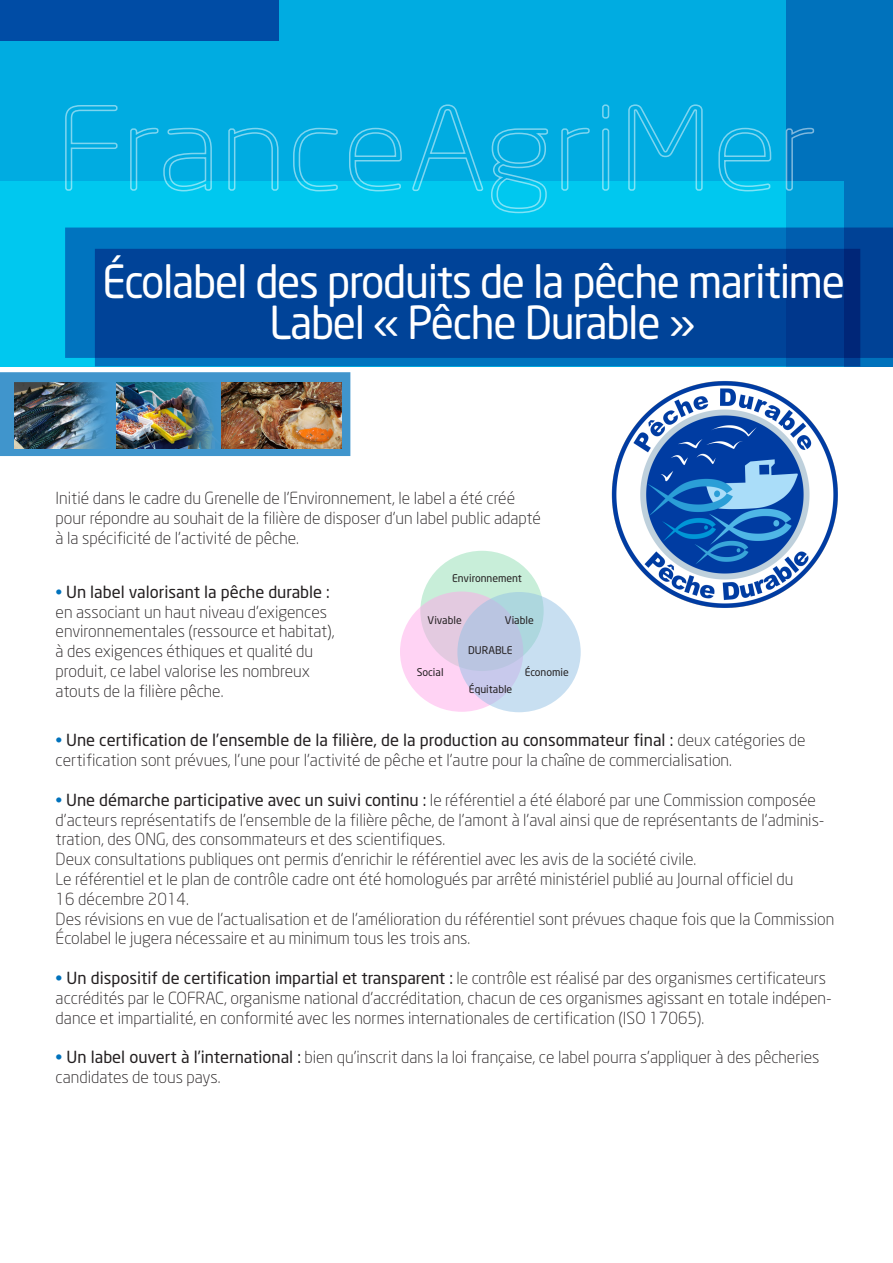
<style>
.page{position:relative;width:893px;height:1263px;background:#fff}
.page>*{position:absolute;margin:0;border:0;box-sizing:border-box;transform-origin:0 0}
.t1{font:45px "Neo Sans";letter-spacing:-.03em;color:#fff;scale:.95 1}
.t2{font:300 16.5px/19.8px "Neo Sans";color:#231f20}
.t3{font:10.5px "Neo Sans";color:#231f20}
.s1{color:#0072bc}
.s2{font-weight:400}
.s3{font-weight:400;color:#0072bc}
</style>
<div class="page">
<div style="left:0;top:0;width:786px;height:366px;background:#00ace1"></div>
<div style="left:786px;top:0;width:107px;height:366px;background:#0072bc"></div>
<svg style="left:0;top:181px;width:843px;height:185px;background:#00c4ec"></svg>
<svg style="left:65px;top:228px;width:828px;height:130px;background:#0069b6"></svg>
<svg style="left:95px;top:249px;width:765px;height:117px;background:#049"></svg>
<div style="left:0;top:0;width:279px;height:41px;background:#004ca5"></div>
<svg style="left:64px;top:104px;width:751px;height:110px"></svg>
<svg style="left:0;top:372px;width:350px;height:84px;background:#4491c3"></svg>
<img style="left:226px;top:383px;width:115px;height:65px">
<img style="left:117px;top:383px;width:109px;height:65px">
<img style="left:14px;top:383px;width:100px;height:65px">
<img style="left:611px;top:381px;width:227px;height:227px">
<div style="left:420px;top:551px;width:124px;height:120px;background:#c8eed9;border-radius:50%"></div>
<svg style="left:400px;top:591px;width:123px;height:121px;background:#f3cfeb"></svg>
<svg style="left:457px;top:592px;width:124px;height:120px;background:#c0d3e8"></svg>
<p class="t1" style="left:102px;top:254px;width:783px">Écolabel des produits de la pêche maritime</p>
<p class="t1" style="left:269px;top:295px;width:449px">Label « Pêche Durable »</p>
<p class="t2" style="left:56px;top:488px;width:487px">Initié dans le cadre du Grenelle de l’Environnement, le label a été créé pour répondre au souhait de la filière de disposer d’un label public adapté à la spécificité de l’activité de pêche.</p>
<p class="t3" style="left:452px;top:572px;width:71px">Environnement</p>
<p class="t3" style="left:428px;top:613px;width:36px">Vivable</p>
<p class="t3" style="left:505px;top:613px;width:30px">Viable</p>
<p class="t3" style="left:468px;top:643px;width:46px">DURABLE</p>
<p class="t3" style="left:417px;top:665px;width:28px">Social</p>
<p class="t3" style="left:525px;top:665px;width:46px">Économie</p>
<p class="t3" style="left:469px;top:682px;width:45px">Équitable</p>
<p class="t2" style="left:56px;top:730px;width:751px"><span class="s1">•</span> <span class="s2">Une certification de l’ensemble de la filière, de la production au consommateur final :</span> deux catégories de certification sont prévues, l’une pour l’activité de pêche et l’autre pour la chaîne de commercialisation.</p>
<p class="t2" style="left:56px;top:790px;width:770px"><span class="s1">•</span> <span class="s2">Une démarche participative avec un suivi continu :</span> le référentiel a été élaboré par une Commission composée d’acteurs représentatifs de l’ensemble de la filière pêche, de l’amont à l’aval ainsi que de représentants de l’adminis&shy;tration, des ONG, des consommateurs et des scientifiques.</p>
<p class="t2" style="left:56px;top:849px;width:642px">Deux consultations publiques ont permis d’enrichir le référentiel avec les avis de la société civile.</p>
<p class="t2" style="left:56px;top:869px;width:739px">Le référentiel et le plan de contrôle cadre ont été homologués par arrêté ministériel publié au Journal officiel du<br>16 décembre 2014.</p>
<p class="t2" style="left:56px;top:908px;width:780px">Des révisions en vue de l’actualisation et de l’amélioration du référentiel sont prévues chaque fois que la Commission<br>Écolabel le jugera nécessaire et au minimum tous les trois ans.</p>
<p class="t2" style="left:56px;top:968px;width:778px"><span class="s3">•</span> <span class="s2">Un dispositif de certification impartial et transparent :</span> le contrôle est réalisé par des organismes certificateurs accrédités par le COFRAC, organisme national d’accréditation, chacun de ces organismes agissant en totale indépen&shy;dance et impartialité, en conformité avec les normes internationales de certification (ISO 17065).</p>
<p class="t2" style="left:56px;top:1047px;width:765px"><span class="s3">•</span> <span class="s2">Un label ouvert à l’international :</span> bien qu'inscrit dans la loi française, ce label pourra s'appliquer à des pêcheries candidates de tous pays.</p>
<p class="t2" style="left:56px;top:582px;width:281px"><span class="s1">•</span> <span class="s2">Un label valorisant la pêche durable : </span>en associant un haut niveau d’exigences environnementales (ressource et habitat), à des exigences éthiques et qualité du produit, ce label valorise les nombreux atouts de la filière pêche.</p>
</div>
